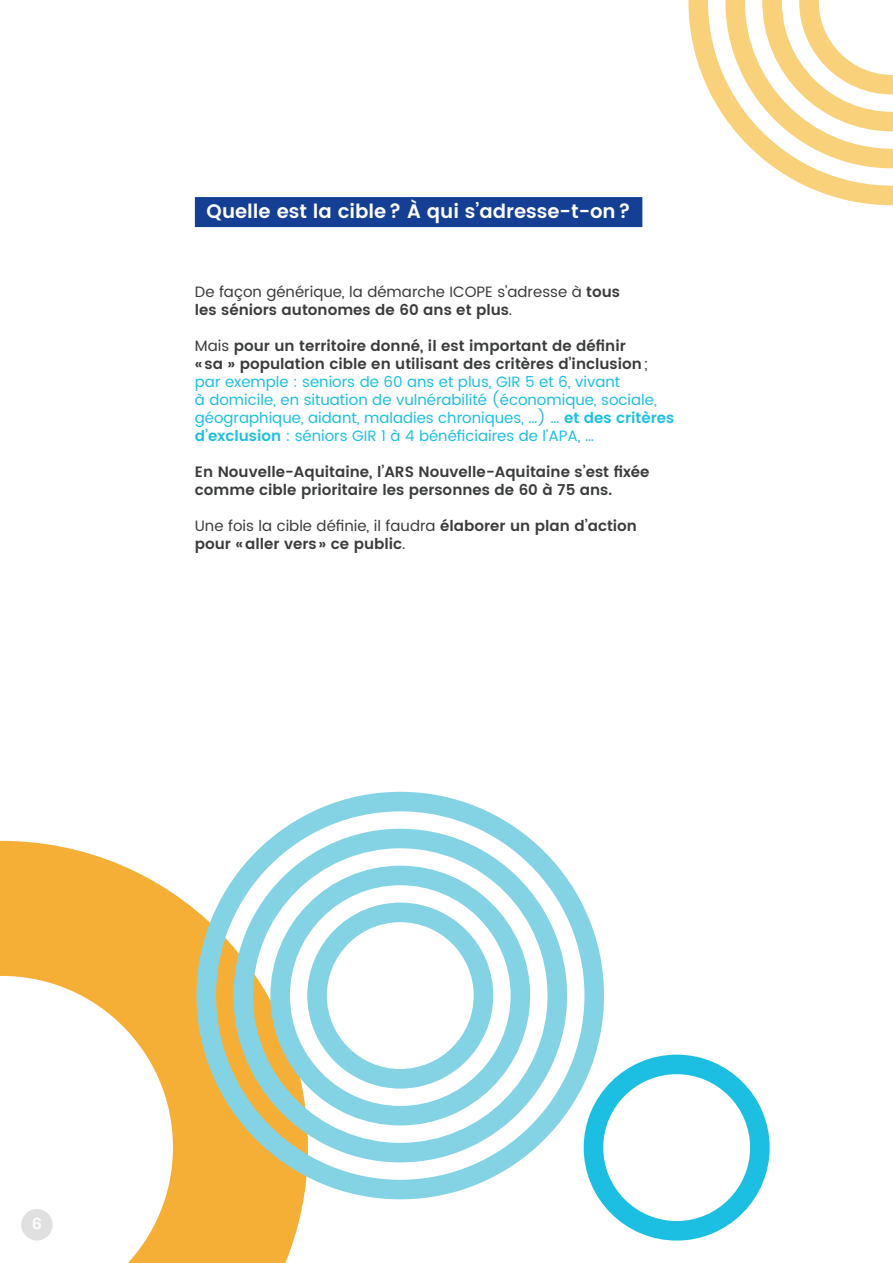
<style>
.page{position:relative;width:893px;height:1263px;background:#fff}
.page>*{position:absolute;margin:0;border:0;box-sizing:border-box;transform-origin:0 0}
.t1{font:600 19.5px "Poppins";color:#fff}
.t2{font:600 16.5px "Aglet Slab";color:#fff}
.Texte_courant{font:15px/18px "Poppins";color:#1cbfe1}
.Texte_courant-2{font:600 15px/18px "Poppins";color:#3a3b3c}
.Texte_courant-3{font:15px/18px "Poppins";color:#3a3b3c}
.s1{font-weight:600}
.s2{color:#3a3b3c}
.s3{font-weight:600;color:#3a3b3c}
.s4{font-weight:400}
</style>
<div class="page">
<div style="left:195px;top:197px;width:447px;height:30px;background:#143f94"></div>
<svg style="left:688px;top:0;width:205px;height:205px"></svg>
<svg style="left:0;top:841px;width:304px;height:422px"></svg>
<svg style="left:196px;top:792px;width:408px;height:407px"></svg>
<svg style="left:584px;top:1054px;width:186px;height:186px"></svg>
<p class="t1" style="left:207px;top:197px;width:426px">Quelle est la cible? À qui s’adresse-t-on?</p>
<p class="Texte_courant-3" style="left:195px;top:283px;width:427px">De façon générique, la démarche ICOPE s’adresse à <span class="s1">tous les séniors autonomes de 60 ans et plus</span>.</p>
<p class="Texte_courant" style="left:195px;top:337px;width:481px"><span class="s2">Mais</span> <span class="s3">pour un territoire donné, il est important de définir<br>«sa » population cible en utilisant des critères d’inclusion</span><span class="s2">; </span>par exemple : seniors de 60 ans et plus, GIR 5 et 6, vivant<br>à domicile, en situation de vulnérabilité (économique, sociale, géographique, aidant, maladies chroniques, …) … <span class="s1">et des critères d’exclusion</span> : séniors GIR 1 à 4 bénéficiaires de l’APA, …</p>
<p class="Texte_courant-2" style="left:195px;top:463px;width:456px">En Nouvelle-Aquitaine, l’ARS Nouvelle-Aquitaine s’est fixée comme cible prioritaire les personnes de 60 à 75 ans.</p>
<p class="Texte_courant-2" style="left:195px;top:517px;width:444px"><span class="s4">Une fois la cible définie, il faudra</span> élaborer un plan d’action pour «aller vers» ce public<span class="s4">.</span></p>
<p class="t2" style="left:32px;top:1213px;width:11px">6</p>
</div>
